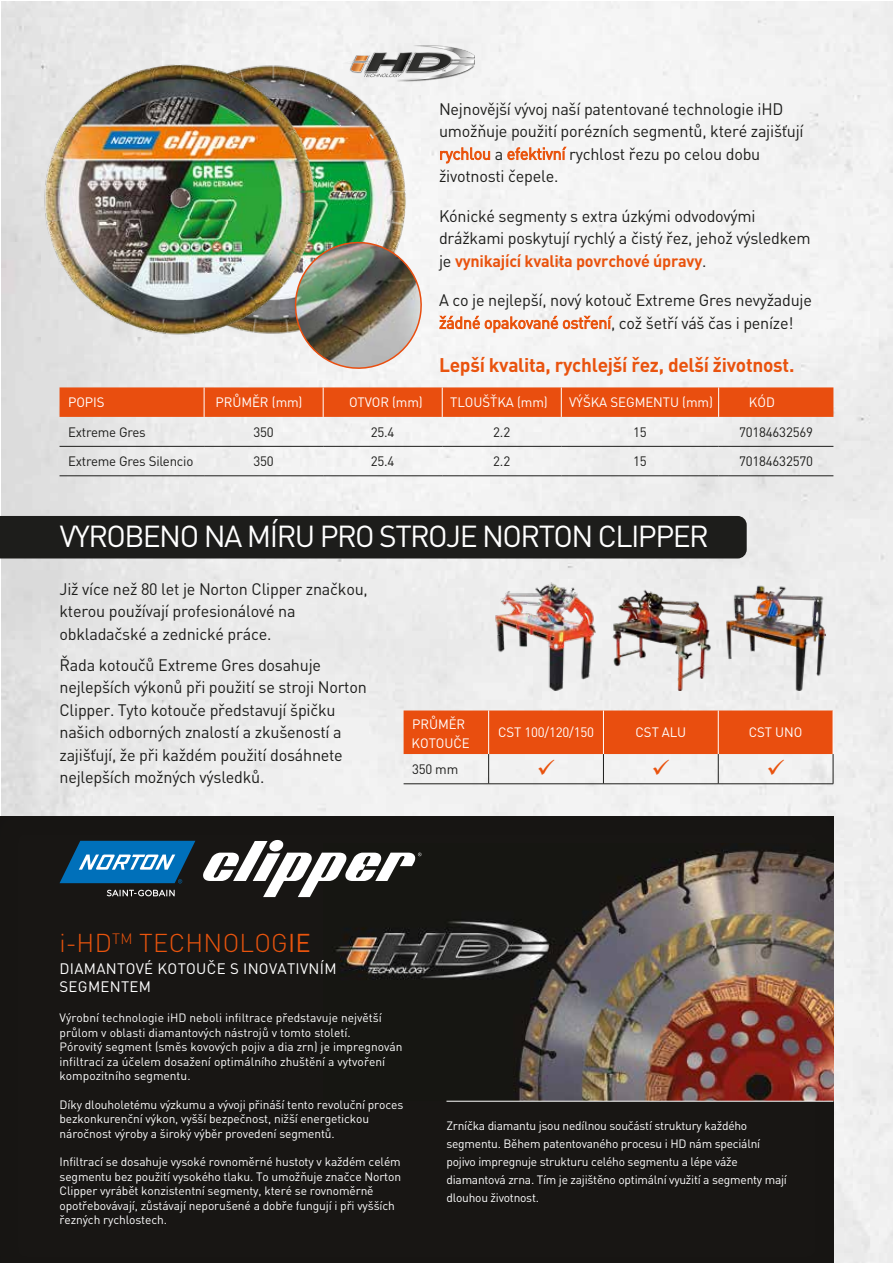
<style>
.page{position:relative;width:893px;height:1263px;background:#fff}
.page>*{position:absolute;margin:0;border:0;box-sizing:border-box;transform-origin:0 0}
.t1{font:30px "DIN Pro";letter-spacing:-.05em;color:#fff}
.t2{font:300 25.5px "DIN Pro";letter-spacing:.01em;color:#e9540d}
.t3{font:700 19.5px "DIN Pro";letter-spacing:-.015em;color:#e9530e}
.t4{font:16.5px/22.5px "DIN Pro";letter-spacing:-.015em;color:#1d1d1b}
.t5{font:15px/18px "DIN Pro";letter-spacing:.02em;color:#fff}
.t6{font:13.5px/18.5px "DIN Pro";letter-spacing:-.005em;color:#fff}
.t7{font:13.5px "DIN Pro";letter-spacing:-.015em;color:#1d1d1b}
.t8{font:12px/14.4px "DIN Pro";letter-spacing:-.01em;color:#fff}
.s1{color:#e9530d}
.s2{font-weight:700;color:#e9530e}
.s3{font-weight:400}
</style>
<div class="page">
<img style="left:1px;top:2px;width:892px;height:1261px">
<div style="left:0;top:516px;width:747px;height:42px;background:#1d1d1b"></div>
<hr style="left:404px;top:783px;width:85px;height:1px;background:#1d1d1b">
<hr style="left:489px;top:783px;width:114px;height:1px;background:#1d1d1b">
<hr style="left:603px;top:783px;width:115px;height:1px;background:#1d1d1b">
<hr style="left:718px;top:783px;width:115px;height:1px;background:#1d1d1b">
<hr style="left:833px;top:710px;width:1px;height:44px;background:#fff">
<hr style="left:488px;top:754px;width:1px;height:30px;background:#1d1d1b">
<hr style="left:603px;top:754px;width:1px;height:30px;background:#1d1d1b">
<hr style="left:718px;top:754px;width:1px;height:30px;background:#1d1d1b">
<hr style="left:833px;top:754px;width:1px;height:30px;background:#1d1d1b">
<img style="left:495px;top:580px;width:101px;height:110px">
<img style="left:612px;top:583px;width:100px;height:107px">
<img style="left:725px;top:581px;width:101px;height:109px">
<svg style="left:60px;top:387px;width:773px;height:30px;background:#e95113"></svg>
<hr style="left:60px;top:446px;width:144px;height:1px;background:#1d1d1b">
<hr style="left:204px;top:446px;width:119px;height:1px;background:#1d1d1b">
<hr style="left:323px;top:446px;width:119px;height:1px;background:#1d1d1b">
<hr style="left:442px;top:446px;width:119px;height:1px;background:#1d1d1b">
<hr style="left:561px;top:446px;width:158px;height:1px;background:#1d1d1b">
<hr style="left:719px;top:446px;width:114px;height:1px;background:#1d1d1b">
<hr style="left:60px;top:475px;width:144px;height:1px;background:#1d1d1b">
<hr style="left:204px;top:475px;width:119px;height:1px;background:#1d1d1b">
<hr style="left:323px;top:475px;width:119px;height:1px;background:#1d1d1b">
<hr style="left:442px;top:475px;width:119px;height:1px;background:#1d1d1b">
<hr style="left:561px;top:475px;width:158px;height:1px;background:#1d1d1b">
<hr style="left:719px;top:475px;width:114px;height:1px;background:#1d1d1b">
<hr style="left:204px;top:387px;width:1px;height:30px;background:#fff">
<hr style="left:323px;top:387px;width:1px;height:30px;background:#fff">
<hr style="left:442px;top:387px;width:1px;height:30px;background:#fff">
<hr style="left:561px;top:387px;width:1px;height:30px;background:#fff">
<hr style="left:718px;top:387px;width:1px;height:30px;background:#fff">
<div style="left:0;top:814px;width:836px;height:449px;background:#181614"></div>
<img style="left:336px;top:850px;width:497px;height:251px">
<hr style="left:446px;top:1101px;width:387px;height:1px;background:#fff">
<svg style="left:203px;top:840px;width:218px;height:57px"></svg>
<svg style="left:107px;top:890px;width:68px;height:6px"></svg>
<svg style="left:60px;top:841px;width:135px;height:42px;background:#2274aa"></svg>
<img style="left:333px;top:58px;width:85px;height:179px">
<img style="left:290px;top:237px;width:137px;height:135px">
<img style="left:39px;top:41px;width:294px;height:311px">
<img style="left:343px;top:44px;width:131px;height:37px">
<svg style="left:344px;top:45px;width:130px;height:35px"></svg>
<svg style="left:404px;top:710px;width:429px;height:65px"></svg>
<h3 class="t4" style="left:439px;top:97px;width:366px">Nejnovější vývoj naší patentované technologie iHD umožňuje použití porézních segmentů, které zajišťují <span class="s1">rychlou</span> a <span class="s1">efektivní</span> rychlost řezu po celou dobu životnosti čepele.</h3>
<h3 class="t4" style="left:439px;top:204px;width:373px">Kónické segmenty s extra úzkými odvodovými drážkami poskytují rychlý a čistý řez, jehož výsledkem je <span class="s2">vynikající kvalita povrchové úpravy</span>.</h3>
<h3 class="t4" style="left:439px;top:288px;width:374px">A co je nejlepší, nový kotouč Extreme Gres nevyžaduje <span class="s1">žádné opakované ostření</span>, což šetří váš čas i peníze!</h3>
<h3 class="t3" style="left:439px;top:352px;width:357px">Lepší kvalita, rychlejší řez, delší životnost.</h3>
<p class="t6" style="left:68px;top:392px;width:38px">POPIS</p>
<p class="t6" style="left:215px;top:393px;width:88px">PRŮMĚR (mm)</p>
<p class="t6" style="left:349px;top:393px;width:75px">OTVOR (mm)</p>
<p class="t6" style="left:450px;top:393px;width:99px">TLOUŠŤKA (mm)</p>
<p class="t6" style="left:569px;top:393px;width:145px">VÝŠKA SEGMENTU (mm)</p>
<p class="t6" style="left:749px;top:392px;width:27px">KÓD</p>
<p class="t7" style="left:68px;top:423px;width:79px">Extreme Gres</p>
<p class="t7" style="left:253px;top:423px;width:22px">350</p>
<p class="t7" style="left:371px;top:423px;width:25px">25.4</p>
<p class="t7" style="left:493px;top:423px;width:18px">2.2</p>
<p class="t7" style="left:633px;top:423px;width:15px">15</p>
<p class="t7" style="left:739px;top:423px;width:75px">70184632569</p>
<p class="t7" style="left:68px;top:452px;width:127px">Extreme Gres Silencio</p>
<p class="t7" style="left:253px;top:452px;width:22px">350</p>
<p class="t7" style="left:371px;top:452px;width:25px">25.4</p>
<p class="t7" style="left:493px;top:452px;width:18px">2.2</p>
<p class="t7" style="left:633px;top:452px;width:15px">15</p>
<p class="t7" style="left:739px;top:452px;width:75px">70184632570</p>
<h1 class="t1" style="left:60px;top:516px;width:651px">VYROBENO NA MÍRU PRO STROJE NORTON CLIPPER</h1>
<h3 class="t4" style="left:60px;top:577px;width:310px">Již více než 80 let je Norton Clipper značkou, kterou používají profesionálové na obkladačské a zednické práce.</h3>
<p class="t4" style="left:60px;top:653px;width:309px">Řada kotoučů Extreme Gres dosahuje nejlepších výkonů při použití se stroji Norton Clipper. Tyto kotouče představují špičku našich odborných znalostí a zkušeností a zajišťují, že při každém použití dosáhnete nejlepších možných výsledků.</p>
<p class="t6" style="left:412px;top:715px;width:60px">PRŮMĚR<br>KOTOUČE</p>
<p class="t6" style="left:498px;top:723px;width:97px">CST 100/120/150</p>
<p class="t6" style="left:636px;top:723px;width:52px">CST ALU</p>
<p class="t6" style="left:749px;top:723px;width:55px">CST UNO</p>
<p class="t7" style="left:412px;top:760px;width:48px">350 mm</p>
<h2 class="t2" style="left:60px;top:926px;width:253px">i-HD<sup>TM</sup> TECHNOLOG<span class="s3">IE</span></h2>
<p class="t5" style="left:60px;top:959px;width:279px">DIAMANTOVÉ KOTOUČE S INOVATIVNÍM<br>SEGMENTEM</p>
<p class="t8" style="left:60px;top:1010px;width:345px">Výrobní technologie iHD neboli infiltrace představuje největší průlom v oblasti diamantových nástrojů v tomto století.<br>Pórovitý segment (směs kovových pojiv a dia zrn) je impregnován infiltrací za účelem dosažení optimálního zhuštění a vytvoření kompozitního segmentu.</p>
<p class="t8" style="left:60px;top:1097px;width:345px">Díky dlouholetému výzkumu a vývoji přináší tento revoluční proces bezkonkurenční výkon, vyšší bezpečnost, nižší energetickou náročnost výroby a široký výběr provedení segmentů.</p>
<p class="t8" style="left:60px;top:1154px;width:343px">Infiltrací se dosahuje vysoké rovnoměrné hustoty v každém celém segmentu bez použití vysokého tlaku. To umožňuje značce Norton Clipper vyrábět konzistentní segmenty, které se rovnoměrně opotřebovávají, zůstávají neporušené a dobře fungují i při vyšších řezných rychlostech.</p>
<p class="t8" style="left:446px;top:1116px;width:342px;line-height:18px">Zrníčka diamantu jsou nedílnou součástí struktury každého segmentu. Během patentovaného procesu i HD nám speciální pojivo impregnuje strukturu celého segmentu a lépe váže diamantová zrna. Tím je zajištěno optimální využití a segmenty mají dlouhou životnost.</p>
</div>
